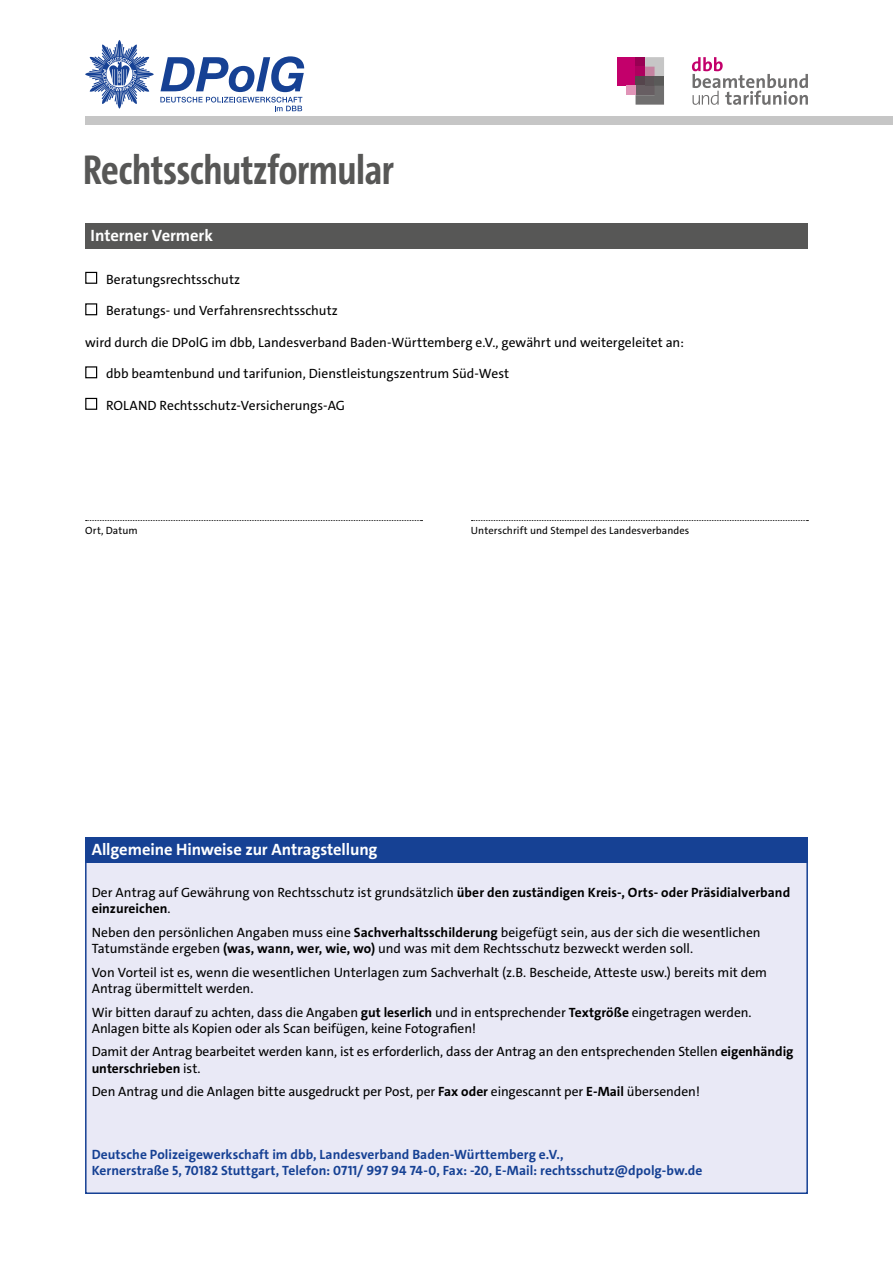
<style>
.page{position:relative;width:893px;height:1263px;background:#fff}
.page>*{position:absolute;margin:0;border:0;box-sizing:border-box;transform-origin:0 0}
.t1{font:700 42px "The Sans Cd LF7";letter-spacing:-.01em;color:#575756}
.t2{font:700 16.5px "The Sans C4 s";letter-spacing:-.005em;color:#fff}
.t3{font:13.5px/16.2px "The Sans C4 s";letter-spacing:-.005em;color:#000}
.t4{font:700 13.5px/16.2px "The Sans C4 s";letter-spacing:.005em;color:#164194}
.t5{font:700 13.5px/16.2px "The Sans C4 s";letter-spacing:.005em;color:#000}
.t6{font:10.5px "The Sans C4 s";letter-spacing:.01em;color:#000}
.s1{font-weight:400}
.s2{font-weight:700}
</style>
<div class="page">
<svg style="left:692px;top:57px;width:116px;height:48px"></svg>
<div style="left:617px;top:57px;width:18px;height:29px;background:#c3006b"></div>
<div style="left:635px;top:57px;width:10px;height:10px;background:#980053"></div>
<div style="left:635px;top:67px;width:10px;height:9px;background:#ae005f"></div>
<div style="left:635px;top:76px;width:10px;height:10px;background:#55454c"></div>
<svg style="left:645px;top:57px;width:19px;height:19px"></svg>
<div style="left:645px;top:76px;width:9px;height:10px;background:#5b5356"></div>
<div style="left:654px;top:76px;width:10px;height:10px;background:#5a5a59"></div>
<svg style="left:635px;top:86px;width:29px;height:19px"></svg>
<div style="left:626px;top:86px;width:9px;height:9px;background:#e094b7"></div>
<div style="left:85px;top:116px;width:808px;height:9px;background:#c6c6c6"></div>
<div style="left:85px;top:837px;width:723px;height:357px;background:#e9e9f6;border:2px solid #164194"></div>
<div style="left:85px;top:224px;width:723px;height:25px;background:#575756"></div>
<div style="left:85px;top:272px;width:12px;height:12px;border:1px solid #000"></div>
<div style="left:85px;top:303px;width:12px;height:12px;border:1px solid #000"></div>
<div style="left:85px;top:366px;width:12px;height:12px;border:1px solid #000"></div>
<div style="left:85px;top:398px;width:12px;height:12px;border:1px solid #000"></div>
<svg style="left:86px;top:520px;width:336px;height:1px"></svg>
<svg style="left:471px;top:520px;width:337px;height:1px"></svg>
<div style="left:85px;top:837px;width:723px;height:26px;background:#164194"></div>
<svg style="left:160px;top:56px;width:144px;height:55px"></svg>
<svg style="left:85px;top:40px;width:69px;height:69px"></svg>
<h1 class="t1" style="left:83px;top:143px;width:312px">Rechtsschutzformular</h1>
<p class="t2" style="left:91px;top:225px;width:124px">Interner Vermerk</p>
<p class="t3" style="left:106px;top:271px;width:136px">Beratungsrechtsschutz</p>
<p class="t3" style="left:106px;top:303px;width:233px">Beratungs- und Verfahrensrechtsschutz</p>
<p class="t3" style="left:85px;top:334px;width:600px">wird durch die DPolG im dbb, Landesverband Baden-Württemberg e.V., gewährt und weitergeleitet an:</p>
<p class="t3" style="left:106px;top:366px;width:405px">dbb beamtenbund und tarifunion, Dienstleistungszentrum Süd-West</p>
<p class="t3" style="left:106px;top:397px;width:241px">ROLAND Rechtsschutz-Versicherungs-AG</p>
<p class="t6" style="left:85px;top:524px;width:54px">Ort, Datum</p>
<p class="t6" style="left:471px;top:524px;width:220px">Unterschrift und Stempel des Landesverbandes</p>
<p class="t2" style="left:92px;top:839px;width:287px">Allgemeine Hinweise zur Antragstellung</p>
<p class="t5" style="left:92px;top:884px;width:700px"><span class="s1">Der Antrag auf Gewährung von Rechtsschutz ist grundsätzlich</span> über den zuständigen Kreis-, Orts- oder Präsidialverband einzureichen<span class="s1">.</span></p>
<p class="t3" style="left:92px;top:924px;width:670px">Neben den persönlichen Angaben muss eine <span class="s2">Sachverhaltsschilderung</span> beigefügt sein, aus der sich die wesentlichen<br>Tatumstände ergeben <span class="s2">(was, wann, wer, wie, wo)</span> und was mit dem Rechtsschutz bezweckt werden soll.</p>
<p class="t3" style="left:92px;top:964px;width:677px">Von Vorteil ist es, wenn die wesentlichen Unterlagen zum Sachverhalt (z.B. Bescheide, Atteste usw.) bereits mit dem<br>Antrag übermittelt werden.</p>
<p class="t3" style="left:92px;top:1004px;width:661px">Wir bitten darauf zu achten, dass die Angaben <span class="s2">gut leserlich</span> und in entsprechender <span class="s2">Textgröße</span> eingetragen werden.<br>Anlagen bitte als Kopien oder als Scan beifügen, keine Fotografien!</p>
<p class="t3" style="left:92px;top:1044px;width:703px">Damit der Antrag bearbeitet werden kann, ist es erforderlich, dass der Antrag an den entsprechenden Stellen <span class="s2">eigenhändig unterschrieben</span> ist.</p>
<p class="t3" style="left:92px;top:1084px;width:610px">Den Antrag und die Anlagen bitte ausgedruckt per Post, per <span class="s2">Fax oder</span> eingescannt per <span class="s2">E-Mail</span> übersenden!</p>
<p class="t4" style="left:92px;top:1146px;width:612px">Deutsche Polizeigewerkschaft im dbb, Landesverband Baden-Württemberg e.V.,<br>Kernerstraße 5, 70182 Stuttgart, Telefon: 0711/ 997 94 74-0, Fax: -20, E-Mail: rechtsschutz@dpolg-bw.de</p>
</div>
